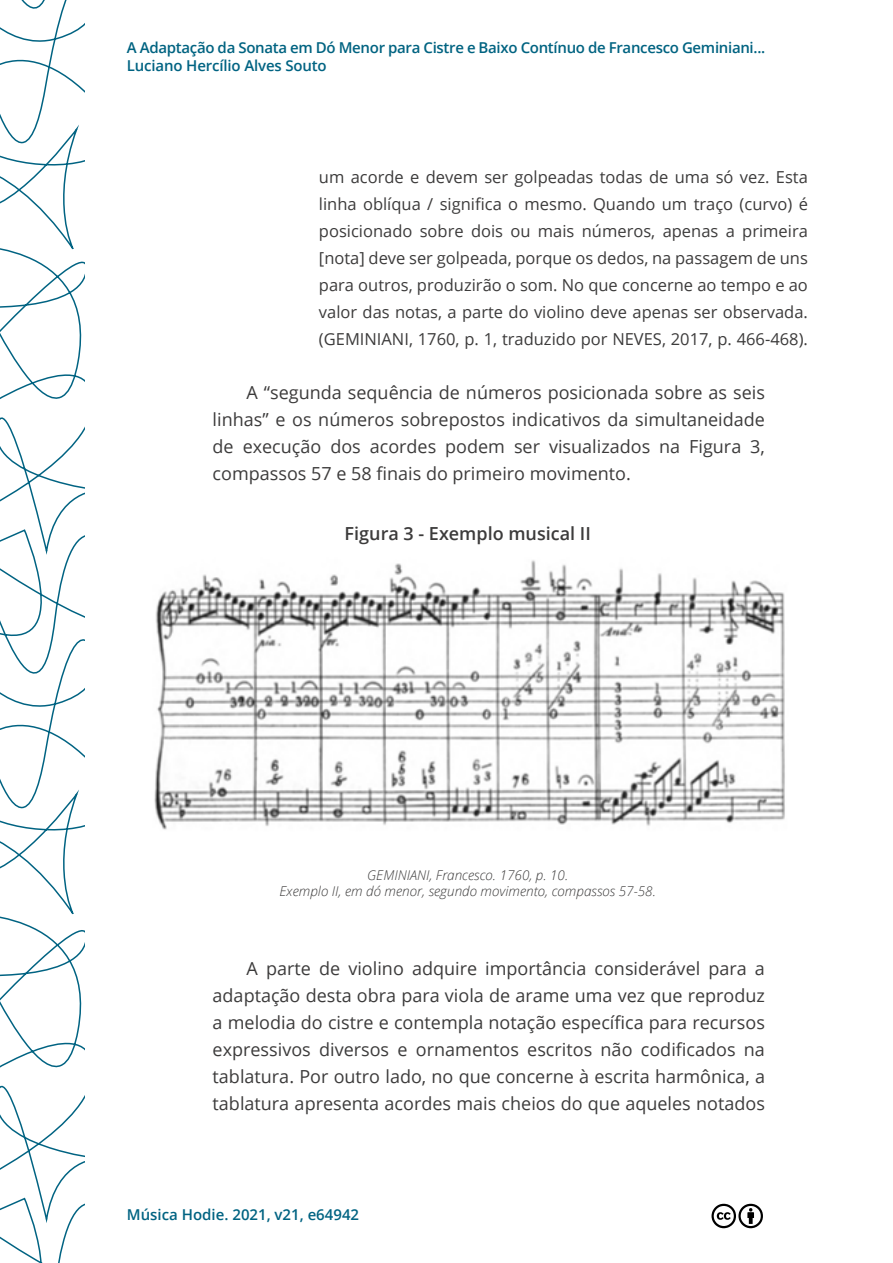
<style>
.page{position:relative;width:893px;height:1263px;background:#fff}
.page>*{position:absolute;margin:0;border:0;box-sizing:border-box;transform-origin:0 0}
.t1{font:18px/27px "Open Sans";color:#3c3b3b;text-align:justify}
.t2{font:600 18px "Open Sans";color:#3c3b3b}
.t3{font:16.5px/27px "Open Sans";color:#3c3b3b;text-align:justify}
.t4{font:600 15px "Open Sans";letter-spacing:-.02em;color:#006381}
.t5{font:600 15px "Open Sans";letter-spacing:-.01em;color:#006382}
.t6{font:italic 300 13.5px/16.2px "Open Sans";color:#3c3b3b;text-align:center}
</style>
<div class="page">
<svg style="left:0;top:0;width:84px;height:1263px"></svg>
<svg style="left:711px;top:1203px;width:52px;height:26px"></svg>
<img style="left:154px;top:560px;width:631px;height:270px">
<p class="t4" style="left:127px;top:37px;width:640px">A Adaptação da Sonata em Dó Menor para Cistre e Baixo Contínuo de Francesco Geminiani...</p>
<p class="t5" style="left:127px;top:55px;width:201px">Luciano Hercílio Alves Souto</p>
<p class="t3" style="left:319px;top:163px;width:491px">um acorde e devem ser golpeadas todas de uma só vez. Esta linha oblíqua / significa o mesmo. Quando um traço (curvo) é posicionado sobre dois ou mais números, apenas a primeira [nota] deve ser golpeada, porque os dedos, na passagem de uns para outros, produzirão o som. No que concerne ao tempo e ao valor das notas, a parte do violino deve apenas ser observada. (GEMINIANI, 1760, p. 1, traduzido por NEVES, 2017, p. 466-468).</p>
<p class="t1" style="left:213px;top:378px;width:554px;text-indent:34px">A “segunda sequência de números posicionada sobre as seis linhas” e os números sobrepostos indicativos da simultaneidade de execução dos acordes podem ser visualizados na Figura 3, compassos 57 e 58 finais do primeiro movimento.</p>
<p class="t2" style="left:345px;top:522px;width:248px">Figura 3 - Exemplo musical II</p>
<p class="t6" style="left:280px;top:867px;width:378px">GEMINIANI, Francesco. 1760, p. 10.<br>Exemplo II, em dó menor, segundo movimento, compassos 57-58.</p>
<p class="t1" style="left:213px;top:954px;width:554px;text-indent:34px">A parte de violino adquire importância considerável para a adaptação desta obra para viola de arame uma vez que reproduz a melodia do cistre e contempla notação específica para recursos expressivos diversos e ornamentos escritos não codificados na tablatura. Por outro lado, no que concerne à escrita harmônica, a tablatura apresenta acordes mais cheios do que aqueles notados</p>
<p class="t5" style="left:127px;top:1204px;width:234px">Música Hodie. 2021, v21, e64942</p>
</div>
